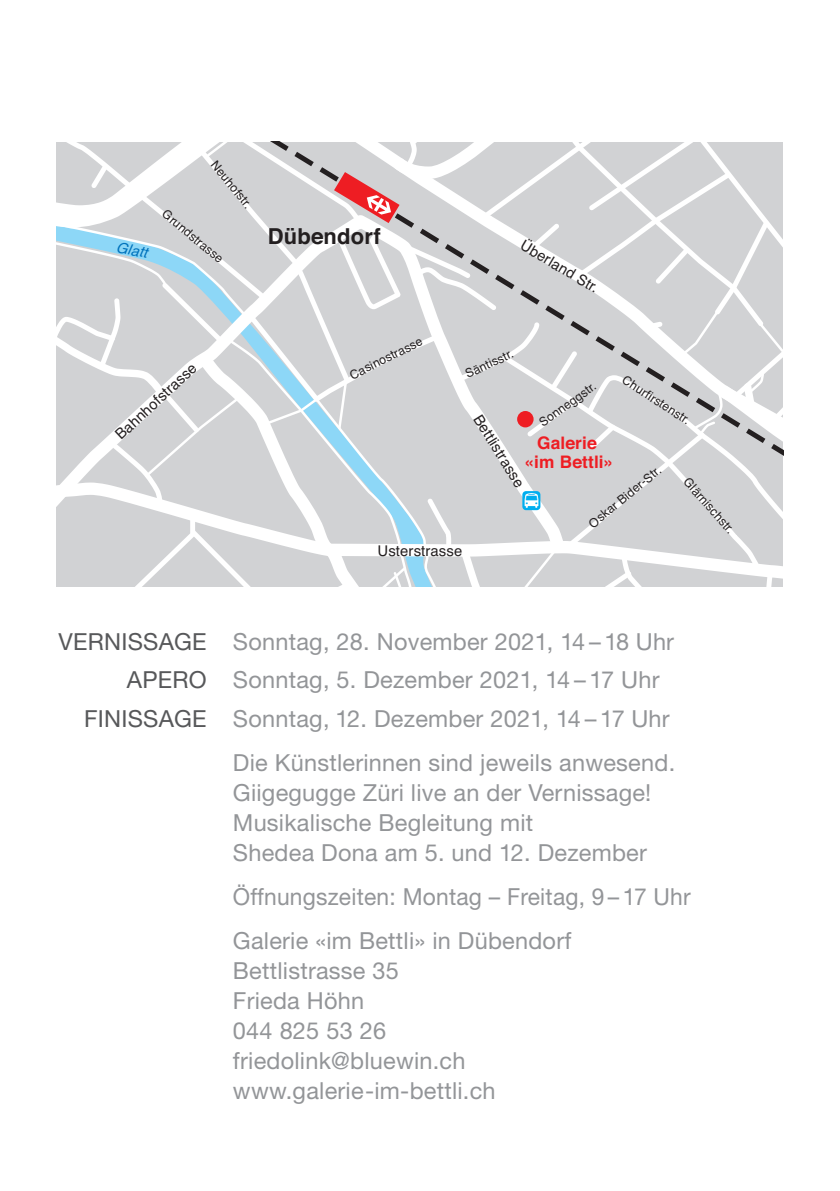
<style>
.page{position:relative;width:840px;height:1191px;background:#fff}
.page>*{position:absolute;margin:0;border:0;box-sizing:border-box;transform-origin:0 0}
.t1{font:23.6px/30px "Helvetica Neue";letter-spacing:.01em;color:#939598}
.t2{font:700 22px "Helvetica";letter-spacing:.01em;color:#231f20}
.t3{font:700 17.2px/19.8px "Helvetica";letter-spacing:.01em;color:#ee1d23;text-align:center}
.t4{font:14.8px "Helvetica";letter-spacing:.005em;color:#231f20}
.t5{font:italic 14.8px "Helvetica";color:#0072bc}
.t6{font:12.4px "Helvetica";color:#231f20}
.s1{color:#57585a}
</style>
<div class="page">
<svg style="left:57px;top:142px;width:726px;height:444px"></svg>
<div style="left:517px;top:411px;width:16px;height:16px;background:#ee1d23;border-radius:50%"></div>
<svg style="left:522px;top:491px;width:18px;height:19px"></svg>
<img style="left:523px;top:493px;width:15px;height:15px">
<p class="t5" style="left:118px;top:235px;width:33px;rotate:11deg">Glatt</p>
<p class="t6" style="left:221px;top:156px;width:59px;rotate:51deg">Neuhofstr.</p>
<p class="t6" style="left:170px;top:205px;width:77px;rotate:40deg">Grundstrasse</p>
<p class="t4" style="left:110px;top:428px;width:106px;rotate:-43deg">Bahnhofstrasse</p>
<p class="t2" style="left:268px;top:219px;width:114px">Dübendorf</p>
<p class="t6" style="left:346px;top:367px;width:81px;rotate:-26deg">Casinostrasse</p>
<p class="t4" style="left:527px;top:234px;width:90px;rotate:31deg">Überland Str.</p>
<p class="t6" style="left:461px;top:366px;width:53px;rotate:-25deg">Säntisstr.</p>
<p class="t6" style="left:628px;top:370px;width:80px;rotate:33deg">Churfirstenstr.</p>
<p class="t6" style="left:534px;top:416px;width:69px;rotate:-36deg">Sonneggstr.</p>
<p class="t4" style="left:486px;top:410px;width:84px;rotate:58deg">Bettlistrasse</p>
<p class="t3" style="left:524px;top:433px;width:91px">Galerie «im Bettli»</p>
<p class="t6" style="left:584px;top:518px;width:91px;rotate:-40deg">Oskar Bider-Str.</p>
<p class="t6" style="left:692px;top:473px;width:71px;rotate:48deg">Glärnischstr.</p>
<p class="t4" style="left:377px;top:539px;width:86px">Usterstrasse</p>
<p class="t1" style="left:59px;top:626px;width:616px"><span class="s1">VERNISSAGE</span> Sonntag, 28. November 2021, 14 – 18 Uhr</p>
<p class="t1" style="left:127px;top:664px;width:534px"><span class="s1">APERO</span> Sonntag, 5. Dezember 2021, 14 – 17 Uhr</p>
<p class="t1" style="left:84px;top:703px;width:586px"><span class="s1">FINISSAGE</span> Sonntag, 12. Dezember 2021, 14 – 17 Uhr</p>
<p class="t1" style="left:233px;top:747px;width:443px">Die Künstlerinnen sind jeweils anwesend.<br>Giigegugge Züri live an der Vernissage!<br>Musikalische Begleitung mit<br>Shedea Dona am 5. und 12. Dezember</p>
<p class="t1" style="left:233px;top:874px;width:459px;line-height:44.2px">Öffnungszeiten: Montag – Freitag, 9 – 17 Uhr<br>Galerie «im Bettli» in Dübendorf</p>
<p class="t1" style="left:233px;top:955px;width:264px">Bettlistrasse 35<br>Frieda Höhn<br>044 825 53 26 friedolink@bluewin.ch www.galerie-im-bettli.ch</p>
</div>
